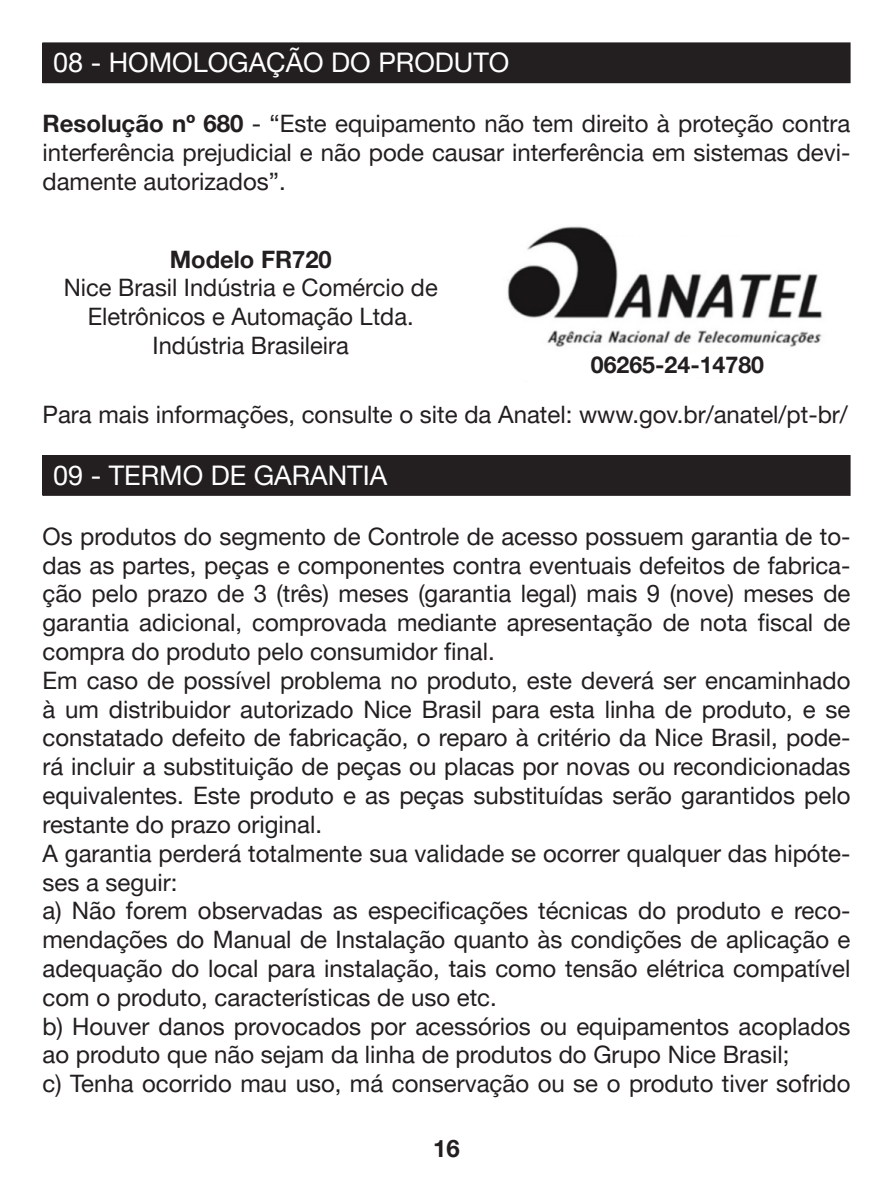
<style>
.page{position:relative;width:893px;height:1191px;background:#fff}
.page>*{position:absolute;margin:0;border:0;box-sizing:border-box;transform-origin:0 0}
.t1{font:27px "Helvetica Neue LT Pro";color:#fff}
.t2{font:24px/28.8px "Helvetica Neue LT Pro";color:#231f20;text-align:justify}
.t3{font:700 24px "Helvetica Neue LT Pro";color:#231f20}
.t4{font:700 23.1px "Helvetica Neue LT Pro";color:#231f20}
.s1{font-weight:700}
</style>
<div class="page">
<div style="left:43px;top:43px;width:807px;height:40px;background:#231f20"></div>
<img style="left:507px;top:226px;width:316px;height:121px">
<div style="left:600px;top:222px;width:230px;height:13px;background:#fff"></div>
<div style="left:43px;top:455px;width:807px;height:40px;background:#231f20"></div>
<div style="left:43px;top:455px;width:807px;height:41px;border:1px solid #231f20"></div>
<p class="t1" style="left:53px;top:46px;width:458px">08 - HOMOLOGAÇÃO DO PRODUTO</p>
<p class="t2" style="left:43px;top:109px;width:809px"><span class="s1">Resolução nº 680</span> - “Este equipamento não tem direito à proteção contra interferência prejudicial e não pode causar interferência em sistemas devi&shy;damente autorizados”.</p>
<p class="t3" style="left:170px;top:244px;width:163px">Modelo FR720</p>
<p class="t2" style="left:64px;top:273px;width:376px">Nice Brasil Indústria e Comércio de</p>
<p class="t2" style="left:88px;top:302px;width:327px">Eletrônicos e Automação Ltda.</p>
<p class="t2" style="left:153px;top:330px;width:198px">Indústria Brasileira</p>
<p class="t4" style="left:591px;top:350px;width:175px">06265-24-14780</p>
<p class="t2" style="left:43px;top:400px;width:807px">Para mais informações, consulte o site da Anatel: www.gov.br/anatel/pt-br/</p>
<p class="t1" style="left:53px;top:459px;width:336px">09 - TERMO DE GARANTIA</p>
<p class="t2" style="left:43px;top:521px;width:809px">Os produtos do segmento de Controle de acesso possuem garantia de to&shy;das as partes, peças e componentes contra eventuais defeitos de fabrica&shy;ção pelo prazo de 3 (três) meses (garantia legal) mais 9 (nove) meses de garantia adicional, comprovada mediante apresentação de nota fiscal de compra do produto pelo consumidor final.</p>
<p class="t2" style="left:43px;top:665px;width:809px">Em caso de possível problema no produto, este deverá ser encaminhado à um distribuidor autorizado Nice Brasil para esta linha de produto, e se constatado defeito de fabricação, o reparo à critério da Nice Brasil, pode&shy;rá incluir a substituição de peças ou placas por novas ou recondicionadas equivalentes. Este produto e as peças substituídas serão garantidos pelo restante do prazo original.</p>
<p class="t2" style="left:43px;top:838px;width:809px">A garantia perderá totalmente sua validade se ocorrer qualquer das hipóte&shy;ses a seguir:</p>
<p class="t2" style="left:43px;top:895px;width:809px">a) Não forem observadas as especificações técnicas do produto e reco&shy;mendações do Manual de Instalação quanto às condições de aplicação e adequação do local para instalação, tais como tensão elétrica compatível com o produto, características de uso etc.</p>
<p class="t2" style="left:43px;top:1011px;width:809px">b) Houver danos provocados por acessórios ou equipamentos acoplados ao produto que não sejam da linha de produtos do Grupo Nice Brasil;</p>
<p class="t2" style="left:43px;top:1068px;width:809px">c) Tenha ocorrido mau uso, má conservação ou se o produto tiver sofrido</p>
<p class="t3" style="left:433px;top:1133px;width:28px">16</p>
</div>
